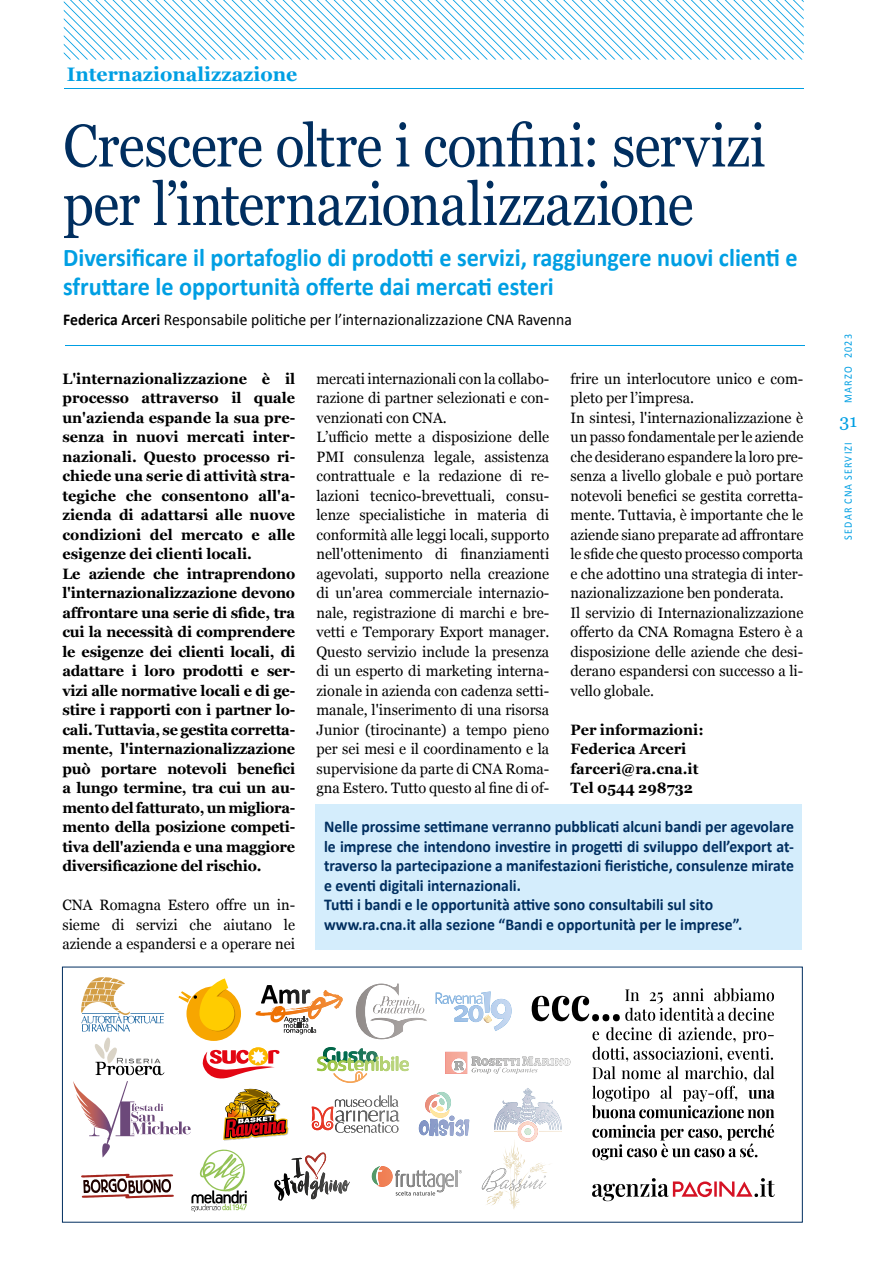
<style>
.page{position:relative;width:893px;height:1263px;background:#fff}
.page>*{position:absolute;margin:0;border:0;box-sizing:border-box;transform-origin:0 0}
.t1{font:60px/58.5px "Georgia";letter-spacing:-.015em;color:#002e5f;scale:.9 1}
.t2{font:700 25.5px/29.2px "Calibri";color:#009fe3;scale:.95 1}
.t3{font:700 19.5px "Georgia";color:#009fe3}
.t4{font:18px "Georgia";color:#009fe3}
.t5{font:700 16.5px/19.5px "Calibri";color:#002e5f;scale:.95 1}
.t6{font:16.5px "Calibri";color:#000;scale:.95 1}
.t7{font:15px/19.5px "Georgia";color:#000}
.t8{font:700 15px/19.5px "Georgia";letter-spacing:-.015em;color:#000}
.t9{font:11.25px "Calibri";letter-spacing:.125em;color:#009fe3;scale:.9 1}
.s1{font-weight:700}
</style>
<div class="page">
<svg style="left:64px;top:0;width:740px;height:60px"></svg>
<hr style="left:64px;top:88px;width:740px;height:1px;background:#009fe3">
<hr style="left:65px;top:345px;width:740px;height:1px;background:#009fe3">
<div style="left:316px;top:804px;width:486px;height:145px;background:#d4edfc"></div>
<svg style="left:73px;top:977px;width:702px;height:235px"></svg>
<h3 class="t3" style="left:67px;top:59px;width:232px">Internazionalizzazione</h3>
<h1 class="t1" style="left:63px;top:114px;width:782px">Crescere oltre i confini: servizi per l’internazionalizzazione</h1>
<h2 class="t2" style="left:63px;top:242px;width:775px">Diversificare il portafoglio di prodotti e servizi, raggiungere nuovi clienti e sfruttare le opportunità offerte dai mercati esteri</h2>
<p class="t6" style="left:63px;top:309px;width:537px"><span class="s1">Federica Arceri</span> Responsabile politiche per l’internazionalizzazione CNA Ravenna</p>
<p class="t8" style="left:62px;top:368px;width:234px">L'internazionalizzazione è il processo attraverso il quale un'azienda espande la sua pre&shy;senza in nuovi mercati inter&shy;nazionali. Questo processo ri&shy;chiede una serie di attività stra&shy;tegiche che consentono all'a&shy;zienda di adattarsi alle nuove condizioni del mercato e alle esigenze dei clienti locali.<br>Le aziende che intraprendono l'internazionalizzazione devono affrontare una serie di sfide, tra cui la necessità di comprendere le esigenze dei clienti locali, di adattare i loro prodotti e ser&shy;vizi alle normative locali e di ge&shy;stire i rapporti con i partner lo&shy;cali. Tuttavia, se gestita corretta&shy;mente, l'internazionalizzazione può portare notevoli benefici a lungo termine, tra cui un au&shy;mento del fatturato, un migliora&shy;mento della posizione competi&shy;tiva dell'azienda e una maggiore diversificazione del rischio.</p>
<p class="t7" style="left:62px;top:895px;width:234px;text-align:justify">CNA Romagna Estero offre un in&shy;sieme di servizi che aiutano le aziende a espandersi e a operare nei</p>
<p class="t7" style="left:316px;top:368px;width:234px">mercati internazionali con la collabo&shy;razione di partner selezionati e con&shy;venzionati con CNA.<br>L’ufficio mette a disposizione delle PMI consulenza legale, assistenza contrattuale e la redazione di re&shy;lazioni tecnico-brevettuali, consu&shy;lenze specialistiche in materia di conformità alle leggi locali, supporto nell'ottenimento di finanziamenti agevolati, supporto nella creazione di un'area commerciale internazio&shy;nale, registrazione di marchi e bre&shy;vetti e Temporary Export manager.<br>Questo servizio include la presenza di un esperto di marketing interna&shy;zionale in azienda con cadenza setti&shy;manale, l'inserimento di una risorsa Junior (tirocinante) a tempo pieno per sei mesi e il coordinamento e la supervisione da parte di CNA Roma&shy;gna Estero. Tutto questo al fine di of-</p>
<p class="t7" style="left:570px;top:368px;width:234px">frire un interlocutore unico e com&shy;pleto per l’impresa.<br>In sintesi, l'internazionalizzazione è un passo fondamentale per le aziende che desiderano espandere la loro pre&shy;senza a livello globale e può portare notevoli benefici se gestita corretta&shy;mente. Tuttavia, è importante che le aziende siano preparate ad affrontare le sfide che questo processo comporta e che adottino una strategia di inter&shy;nazionalizzazione ben ponderata.<br>Il servizio di Internazionalizzazione offerto da CNA Romagna Estero è a disposizione delle aziende che desi&shy;derano espandersi con successo a li&shy;vello globale.</p>
<p class="t8" style="left:570px;top:719px;width:135px">Per informazioni:<br>Federica Arceri farceri@ra.cna.it<br>Tel 0544 298732</p>
<p class="t5" style="left:324px;top:816px;width:496px">Nelle prossime settimane verranno pubblicati alcuni bandi per agevolare le imprese che intendono investire in progetti di sviluppo dell’export at&shy;traverso la partecipazione a manifestazioni fieristiche, consulenze mirate e eventi digitali internazionali.<br>Tutti i bandi e le opportunità attive sono consultabili sul sito www.ra.cna.it alla sezione “Bandi e opportunità per le imprese”.</p>
<p class="t9" style="left:841px;top:403px;width:78px;rotate:-90deg">MARZO 2023</p>
<p class="t4" style="left:839px;top:408px;width:19px">31</p>
<p class="t9" style="left:841px;top:540px;width:110px;rotate:-90deg">SEDAR CNA SERVIZI</p>
</div>
